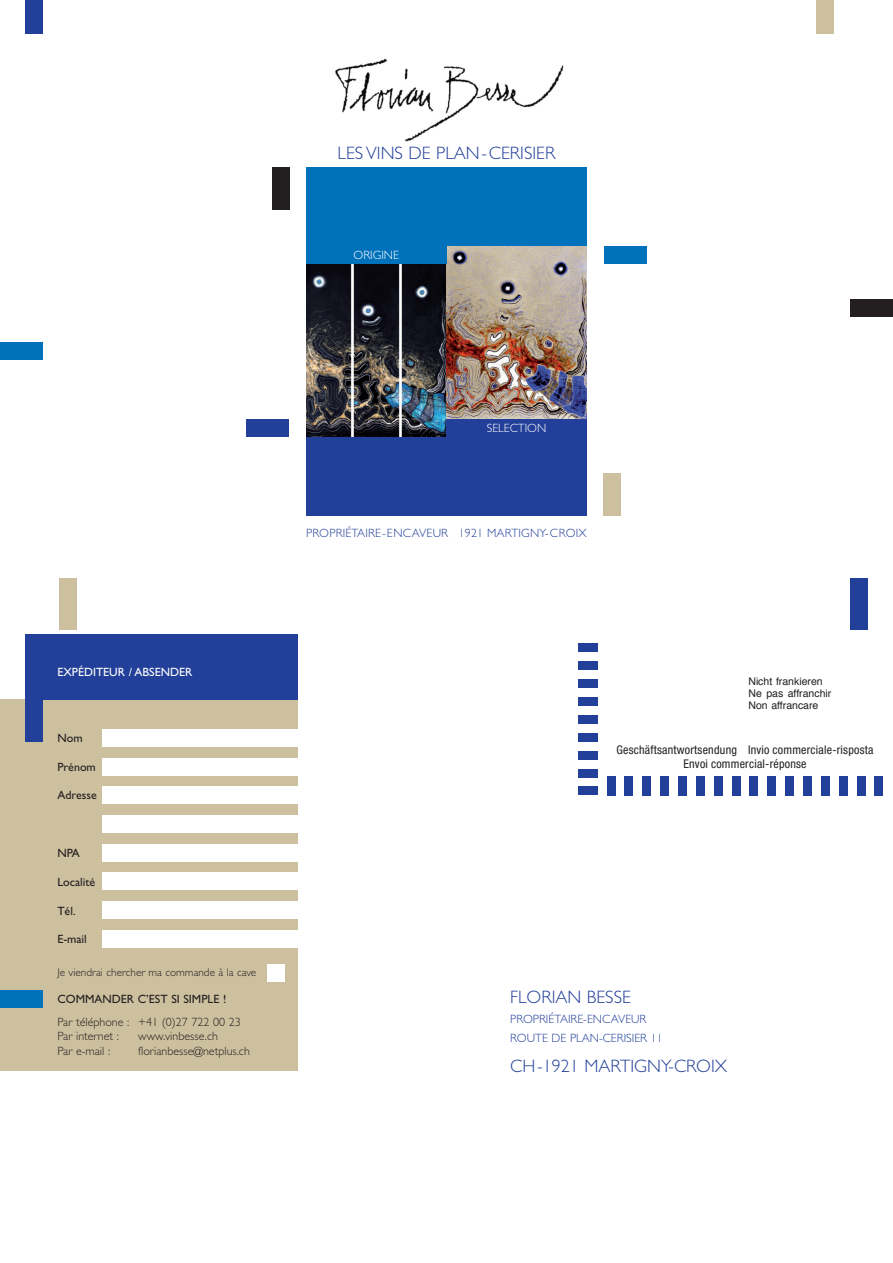
<style>
.page{position:relative;width:893px;height:1263px;background:#fff}
.page>*{position:absolute;margin:0;border:0;box-sizing:border-box;transform-origin:0 0}
.t1{font:300 18px "Gill Sans";color:#223f99}
.t2{font:300 12px/14.4px "Gill Sans";color:#231f20}
.t3{font:300 12px/19.5px "Gill Sans";color:#223f99}
.t4{font:condensed 12px/14.4px "Helvetica Neue";letter-spacing:.02em;color:#231f20;text-align:center}
.t5{font:12px "Gill Sans";color:#231f20}
.t6{font:12px "Gill Sans";color:#fff}
.t7{font:300 12px "Gill Sans";color:#fff}
.t8{font:300 11.25px "Gill Sans";color:#231f20}
.t9{font:10.5px/12px "Helvetica";color:#231f20}
</style>
<div class="page">
<div style="left:607px;top:776px;width:8px;height:19px;background:#223f99"></div>
<div style="left:625px;top:776px;width:8px;height:19px;background:#223f99"></div>
<div style="left:642px;top:776px;width:9px;height:19px;background:#223f99"></div>
<div style="left:660px;top:776px;width:9px;height:19px;background:#223f99"></div>
<div style="left:678px;top:776px;width:9px;height:19px;background:#223f99"></div>
<div style="left:696px;top:776px;width:9px;height:19px;background:#223f99"></div>
<div style="left:714px;top:776px;width:8px;height:19px;background:#223f99"></div>
<div style="left:732px;top:776px;width:8px;height:19px;background:#223f99"></div>
<div style="left:750px;top:776px;width:8px;height:19px;background:#223f99"></div>
<div style="left:767px;top:776px;width:9px;height:19px;background:#223f99"></div>
<div style="left:785px;top:776px;width:9px;height:19px;background:#223f99"></div>
<div style="left:803px;top:776px;width:9px;height:19px;background:#223f99"></div>
<div style="left:821px;top:776px;width:9px;height:19px;background:#223f99"></div>
<div style="left:839px;top:776px;width:8px;height:19px;background:#223f99"></div>
<div style="left:857px;top:776px;width:8px;height:19px;background:#223f99"></div>
<div style="left:875px;top:776px;width:8px;height:19px;background:#223f99"></div>
<div style="left:578px;top:643px;width:19px;height:8px;background:#223f99"></div>
<div style="left:578px;top:661px;width:19px;height:8px;background:#223f99"></div>
<div style="left:578px;top:679px;width:19px;height:8px;background:#223f99"></div>
<div style="left:578px;top:697px;width:19px;height:8px;background:#223f99"></div>
<div style="left:578px;top:715px;width:19px;height:8px;background:#223f99"></div>
<div style="left:578px;top:733px;width:19px;height:8px;background:#223f99"></div>
<div style="left:578px;top:751px;width:19px;height:8px;background:#223f99"></div>
<div style="left:578px;top:769px;width:19px;height:8px;background:#223f99"></div>
<div style="left:578px;top:787px;width:19px;height:8px;background:#223f99"></div>
<div style="left:0;top:699px;width:298px;height:372px;background:#cdc09f"></div>
<div style="left:26px;top:634px;width:272px;height:65px;background:#223f99"></div>
<div style="left:26px;top:699px;width:17px;height:43px;background:#223f99"></div>
<div style="left:0;top:991px;width:43px;height:17px;background:#0072bc"></div>
<div style="left:268px;top:964px;width:17px;height:17px;background:#fff"></div>
<div style="left:102px;top:729px;width:196px;height:17px;background:#fff"></div>
<div style="left:102px;top:758px;width:196px;height:17px;background:#fff"></div>
<div style="left:102px;top:787px;width:196px;height:17px;background:#fff"></div>
<div style="left:102px;top:815px;width:196px;height:17px;background:#fff"></div>
<div style="left:102px;top:844px;width:196px;height:17px;background:#fff"></div>
<div style="left:102px;top:873px;width:196px;height:17px;background:#fff"></div>
<div style="left:102px;top:902px;width:196px;height:17px;background:#fff"></div>
<div style="left:102px;top:930px;width:196px;height:17px;background:#fff"></div>
<img style="left:335px;top:58px;width:229px;height:84px">
<div style="left:25px;top:0;width:17px;height:34px;background:#223f99"></div>
<div style="left:816px;top:0;width:17px;height:34px;background:#cdc09f"></div>
<div style="left:272px;top:168px;width:17px;height:42px;background:#231f20"></div>
<div style="left:0;top:342px;width:43px;height:17px;background:#0072bc"></div>
<div style="left:604px;top:246px;width:42px;height:17px;background:#0072bc"></div>
<div style="left:247px;top:420px;width:42px;height:17px;background:#223f99"></div>
<img style="left:306px;top:263px;width:140px;height:174px">
<img style="left:446px;top:246px;width:141px;height:174px">
<div style="left:306px;top:168px;width:281px;height:78px;background:#0072bc"></div>
<div style="left:306px;top:437px;width:281px;height:78px;background:#223f99"></div>
<div style="left:306px;top:246px;width:140px;height:17px;background:#0072bc"></div>
<div style="left:446px;top:420px;width:141px;height:17px;background:#223f99"></div>
<div style="left:604px;top:473px;width:17px;height:42px;background:#cdc09f"></div>
<div style="left:850px;top:300px;width:43px;height:17px;background:#231f20"></div>
<div style="left:850px;top:578px;width:17px;height:51px;background:#223f99"></div>
<div style="left:59px;top:578px;width:18px;height:51px;background:#cdc09f"></div>
<h1 class="t1" style="left:338px;top:146px;width:219px">LES VINS DE PLAN-CERISIER</h1>
<p class="t7" style="left:354px;top:250px;width:47px">ORIGINE</p>
<p class="t7" style="left:487px;top:424px;width:61px">SELECTION</p>
<p class="t3" style="left:306px;top:525px;width:282px">PROPRIÉTAIRE-ENCAVEUR 1921 MARTIGNY-CROIX</p>
<p class="t6" style="left:57px;top:667px;width:136px">EXPÉDITEUR / ABSENDER</p>
<p class="t5" style="left:57px;top:733px;width:27px">Nom</p>
<p class="t5" style="left:57px;top:762px;width:40px">Prénom</p>
<p class="t5" style="left:57px;top:791px;width:41px">Adresse</p>
<p class="t5" style="left:57px;top:848px;width:24px">NPA</p>
<p class="t5" style="left:57px;top:877px;width:39px">Localité</p>
<p class="t5" style="left:57px;top:906px;width:20px">Tél.</p>
<p class="t5" style="left:57px;top:935px;width:31px">E-mail</p>
<p class="t8" style="left:57px;top:968px;width:200px">Je viendrai chercher ma commande à la cave</p>
<p class="t5" style="left:57px;top:994px;width:170px">COMMANDER C’EST SI SIMPLE !</p>
<p class="t2" style="left:57px;top:1016px;width:185px">Par téléphone : +41 (0)27 722 00 23<br>Par internet :</p>
<p class="t2" style="left:138px;top:1030px;width:81px">www.vinbesse.ch</p>
<p class="t2" style="left:57px;top:1044px;width:54px">Par e-mail :</p>
<p class="t2" style="left:138px;top:1044px;width:113px">florianbesse@netplus.ch</p>
<p class="t9" style="left:748px;top:676px;width:84px">Nicht frankieren<br>Ne pas affranchir<br>Non affrancare</p>
<p class="t4" style="left:616px;top:743px;width:259px">Geschäftsantwortsendung Invio commerciale-risposta<br>Envoi commercial-réponse</p>
<h1 class="t1" style="left:510px;top:990px;width:122px">FLORIAN BESSE</h1>
<p class="t3" style="left:510px;top:1010px;width:154px">PROPRIÉTAIRE-ENCAVEUR<br>ROUTE DE PLAN-CERISIER 11</p>
<h1 class="t1" style="left:510px;top:1059px;width:218px">CH-1921 MARTIGNY-CROIX</h1>
</div>
